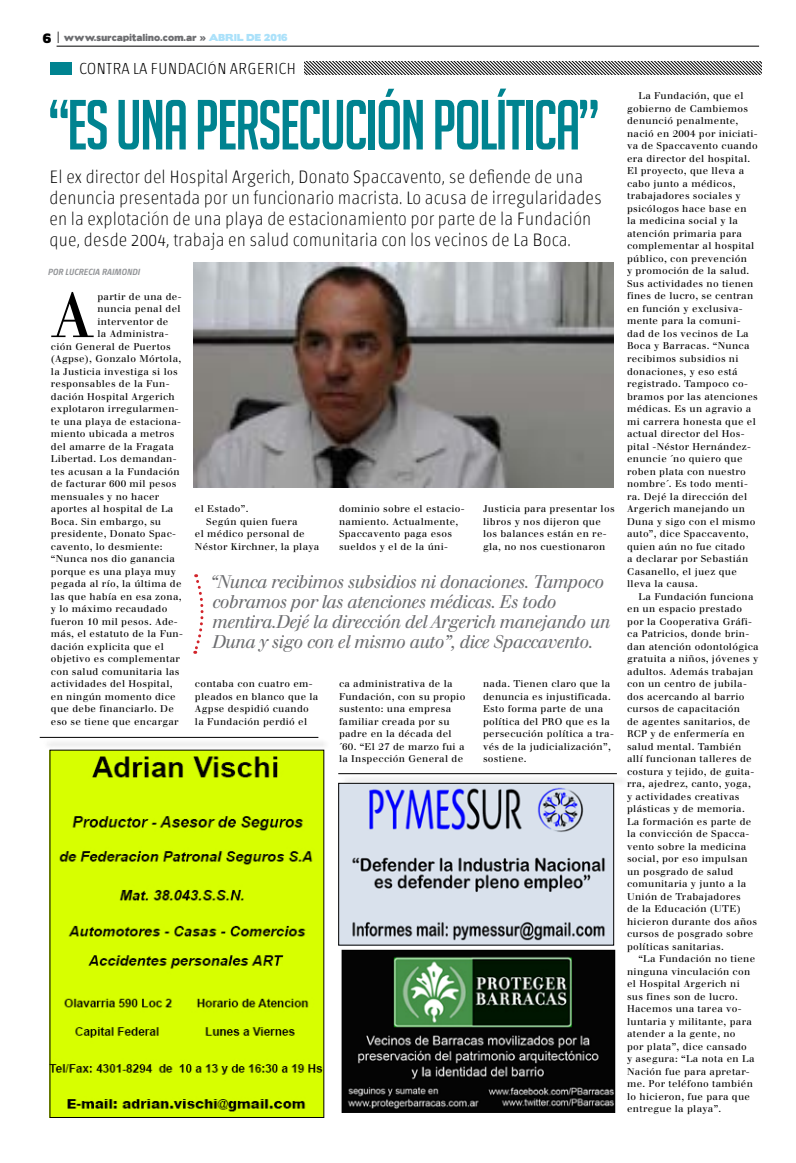
<style>
.page{position:relative;width:796px;height:1163px;background:#fff}
.page>*{position:absolute;margin:0;border:0;box-sizing:border-box;transform-origin:0 0}
.t1{font:69px "Big Noodle Titling";letter-spacing:-.03em;color:#008390;scale:.95 1}
.t2{font:62.1px "Justus";color:#000}
.t3{font:100 18px/21px "Chaco";letter-spacing:.01em;color:#000;scale:.96 1}
.t4{font:italic 18px/20px "Justus";letter-spacing:-.03em;color:#6d6e71;scale:.95 1}
.t5{font:100 16px "Chaco";color:#000}
.t6{font:9.6px/12.5px "Justus";letter-spacing:.03em;color:#000}
.t7{font:9px "Boris Black Bloxx";letter-spacing:.025em;color:#6d6e71}
.t8{font:italic 500 9px "Chaco";color:#939598}
.s1{font-size:12px;color:#000}
.s2{font-family:"Serif";font-weight:900;font-size:12px;color:#000}
.s3{color:#abe1fa}
</style>
<div class="page">
<hr style="left:57px;top:46px;width:701px;height:1px;background:#000">
<div style="left:51px;top:62px;width:21px;height:12px;background:#008390"></div>
<svg style="left:304px;top:62px;width:457px;height:12px"></svg>
<img style="left:193px;top:262px;width:420px;height:225px">
<svg style="left:193px;top:574px;width:11px;height:79px"></svg>
<div style="left:42px;top:738px;width:288px;height:12px;background:#f6f6f6"></div>
<hr style="left:40px;top:737px;width:278px;height:1px;background:#000">
<div style="left:340px;top:774px;width:288px;height:12px;background:#f5f5f5"></div>
<hr style="left:338px;top:773px;width:278px;height:1px;background:#000">
<img style="left:344px;top:951px;width:268px;height:159px">
<div style="left:342px;top:949px;width:272px;height:163px;border:1px solid #000"></div>
<img style="left:340px;top:784px;width:271px;height:159px">
<div style="left:338px;top:782px;width:275px;height:163px;border:1px solid #000"></div>
<img style="left:52px;top:751px;width:270px;height:364px">
<p class="t7" style="left:43px;top:31px;width:246px"><span class="s1">6</span> <span class="s2">|</span> www.surcapitalino.com.ar » <span class="s3">abril de 2016</span></p>
<h3 class="t5" style="left:79px;top:62px;width:218px">Contra la Fu ndación Argerich</h3>
<h1 class="t1" style="left:48px;top:88px;width:581px">“ES UNA PERSECUCIÓN POLÍTICA”</h1>
<p class="t3" style="left:50px;top:167px;width:576px">El ex director del H ospital Argerich, Donato Spaccavento, se defiende de una denuncia presentada por un funcionario macrista. Lo acusa de irregularidades en la explotación de una playa de estacionamiento por parte de la Fundación que, desde 2004, trabaja en salud comunitaria con los vecinos de La Boca.</p>
<p class="t8" style="left:48px;top:267px;width:93px">POR LUCRECIA RAIMONDI</p>
<h2 class="t2" style="left:51px;top:278px;width:44px">A</h2>
<p class="t6" style="left:97px;top:290px;width:86px">partir de una de-</p>
<p class="t6" style="left:97px;top:302px;width:85px">nuncia penal del</p>
<p class="t6" style="left:97px;top:315px;width:72px">interventor de</p>
<p class="t6" style="left:97px;top:327px;width:73px">la Administra-</p>
<p class="t6" style="left:51px;top:340px;width:121px">ción General de Puertos</p>
<p class="t6" style="left:51px;top:352px;width:132px">(Agpse), Gonzalo Mórtola,</p>
<p class="t6" style="left:51px;top:365px;width:128px">la Justicia investiga si los</p>
<p class="t6" style="left:51px;top:377px;width:120px">responsables de la Fun-</p>
<p class="t6" style="left:51px;top:390px;width:125px">dación Hospital Argerich</p>
<p class="t6" style="left:51px;top:402px;width:129px">explotaron irregularmen-</p>
<p class="t6" style="left:51px;top:415px;width:132px">te una playa de estaciona-</p>
<p class="t6" style="left:51px;top:427px;width:125px">miento ubicada a metros</p>
<p class="t6" style="left:51px;top:440px;width:124px">del amarre de la Fragata</p>
<p class="t6" style="left:51px;top:452px;width:127px">Libertad. Los demandan-</p>
<p class="t6" style="left:51px;top:465px;width:130px">tes acusan a la Fundación</p>
<p class="t6" style="left:51px;top:477px;width:127px">de facturar 600 mil pesos</p>
<p class="t6" style="left:51px;top:490px;width:110px">mensuales y no hacer</p>
<p class="t6" style="left:51px;top:502px;width:124px">aportes al hospital de La</p>
<p class="t6" style="left:51px;top:515px;width:112px">Boca. Sin embargo, su</p>
<p class="t6" style="left:51px;top:527px;width:126px">presidente, Donato Spac-</p>
<p class="t6" style="left:51px;top:540px;width:113px">cavento, lo desmiente:</p>
<p class="t6" style="left:51px;top:552px;width:125px">“Nunca nos dio ganancia</p>
<p class="t6" style="left:51px;top:565px;width:126px">porque es una playa muy</p>
<p class="t6" style="left:51px;top:577px;width:132px">pegada al río, la última de</p>
<p class="t6" style="left:51px;top:590px;width:132px">las que había en esa zona,</p>
<p class="t6" style="left:51px;top:602px;width:118px">y lo máximo recaudado</p>
<p class="t6" style="left:51px;top:615px;width:128px">fueron 10 mil pesos. Ade-</p>
<p class="t6" style="left:51px;top:627px;width:133px">más, el estatuto de la Fun-</p>
<p class="t6" style="left:51px;top:640px;width:114px">dación explicita que el</p>
<p class="t6" style="left:51px;top:652px;width:130px">objetivo es complementar</p>
<p class="t6" style="left:51px;top:665px;width:130px">con salud comunitaria las</p>
<p class="t6" style="left:51px;top:677px;width:123px">actividades del Hospital,</p>
<p class="t6" style="left:51px;top:690px;width:126px">en ningún momento dice</p>
<p class="t6" style="left:51px;top:702px;width:124px">que debe financiarlo. De</p>
<p class="t6" style="left:51px;top:715px;width:129px">eso se tiene que encargar</p>
<p class="t6" style="left:195px;top:502px;width:55px">el Estado”.</p>
<p class="t6" style="left:206px;top:515px;width:93px">Según quien fuera</p>
<p class="t6" style="left:195px;top:527px;width:111px">el médico personal de</p>
<p class="t6" style="left:195px;top:540px;width:126px">Néstor Kirchner, la playa</p>
<p class="t6" style="left:339px;top:502px;width:127px">dominio sobre el estacio&shy;namiento. Actualmente,<br>Spaccavento paga esos sueldos y el de la úni-</p>
<p class="t6" style="left:483px;top:502px;width:133px">Justicia para presentar los libros y nos dijeron que los balances están en re&shy;gla, no nos cuestionaron</p>
<h3 class="t4" style="left:210px;top:571px;width:422px">“Nunca recibimos subsidios ni donaciones. Tampoco cobramos por las atenciones médicas. Es todo mentira.Dejé la dirección del Argerich manejando un Duna y sigo con el mismo auto”, dice Spaccavento.</h3>
<p class="t6" style="left:195px;top:677px;width:125px">contaba con cuatro em&shy;pleados en blanco que la<br>Agpse despidió cuando la Fundación perdió el</p>
<p class="t6" style="left:339px;top:677px;width:128px">ca administrativa de la<br>Fundación, con su propio sustento: una empresa familiar creada por su padre en la década del ´60. “El 27 de marzo fui a la Inspección General de</p>
<p class="t6" style="left:483px;top:677px;width:132px">nada. Tienen claro que la denuncia es injustificada.<br>Esto forma parte de una política del PRO que es la persecución política a tra&shy;vés de la judicialización”, sostiene.</p>
<p class="t6" style="left:626px;top:90px;width:132px;text-indent:11px">La Fundación, que el gobierno de Cambiemos denunció penalmente, nació en 2004 por iniciati&shy;va de Spaccavento cuando era director del hospital.<br>El proyecto, que lleva a cabo junto a médicos, trabajadores sociales y psicólogos hace base en la medicina social y la atención primaria para complementar al hospital público, con prevención<br>y promoción de la salud.<br>Sus actividades no tienen fines de lucro, se centran en función y exclusiva&shy;mente para la comuni&shy;dad de los vecinos de La<br>Boca y Barracas. “Nunca recibimos subsidios ni donaciones, y eso está registrado. Tampoco co&shy;bramos por las atenciones médicas. Es un agravio a mi carrera honesta que el actual director del Hos&shy;pital -Néstor Hernández&shy;enuncie ´no quiero que roben plata con nuestro nombre´. Es todo menti&shy;ra. Dejé la dirección del<br>Argerich manejando un<br>Duna y sigo con el mismo auto”, dice Spaccavento, quien aún no fue citado<br>a declarar por Sebastián<br>Casanello, el juez que lleva la causa.</p>
<p class="t6" style="left:626px;top:590px;width:133px;text-indent:11px">La Fundación funciona en un espacio prestado por la Cooperativa Gráfi&shy;ca Patricios, donde brin&shy;dan atención odontológica gratuita a niños, jóvenes y adultos. Además trabajan con un centro de jubila&shy;dos acercando al barrio cursos de capacitación<br>de agentes sanitarios, de<br>RCP y de enfermería en salud mental. También allí funcionan talleres de costura y tejido, de guita&shy;rra, ajedrez, canto, yoga,<br>y actividades creativas plásticas y de memoria.<br>La formación es parte de la convicción de Spacca&shy;vento sobre la medicina social, por eso impulsan un posgrado de salud comunitaria y junto a la<br>Unión de Trabajadores<br>de la Educación (UTE) hicieron durante dos años cursos de posgrado sobre políticas sanitarias.</p>
<p class="t6" style="left:626px;top:952px;width:130px;text-indent:11px">“La Fundación no tiene ninguna vinculación con el Hospital Argerich ni sus fines son de lucro.<br>Hacemos una tarea vo&shy;luntaria y militante, para atender a la gente, no<br>por plata”, dice cansado<br>y asegura: “La nota en La<br>Nación fue para apretar&shy;me. Por teléfono también lo hicieron, fue para que entregue la playa”.</p>
</div>
